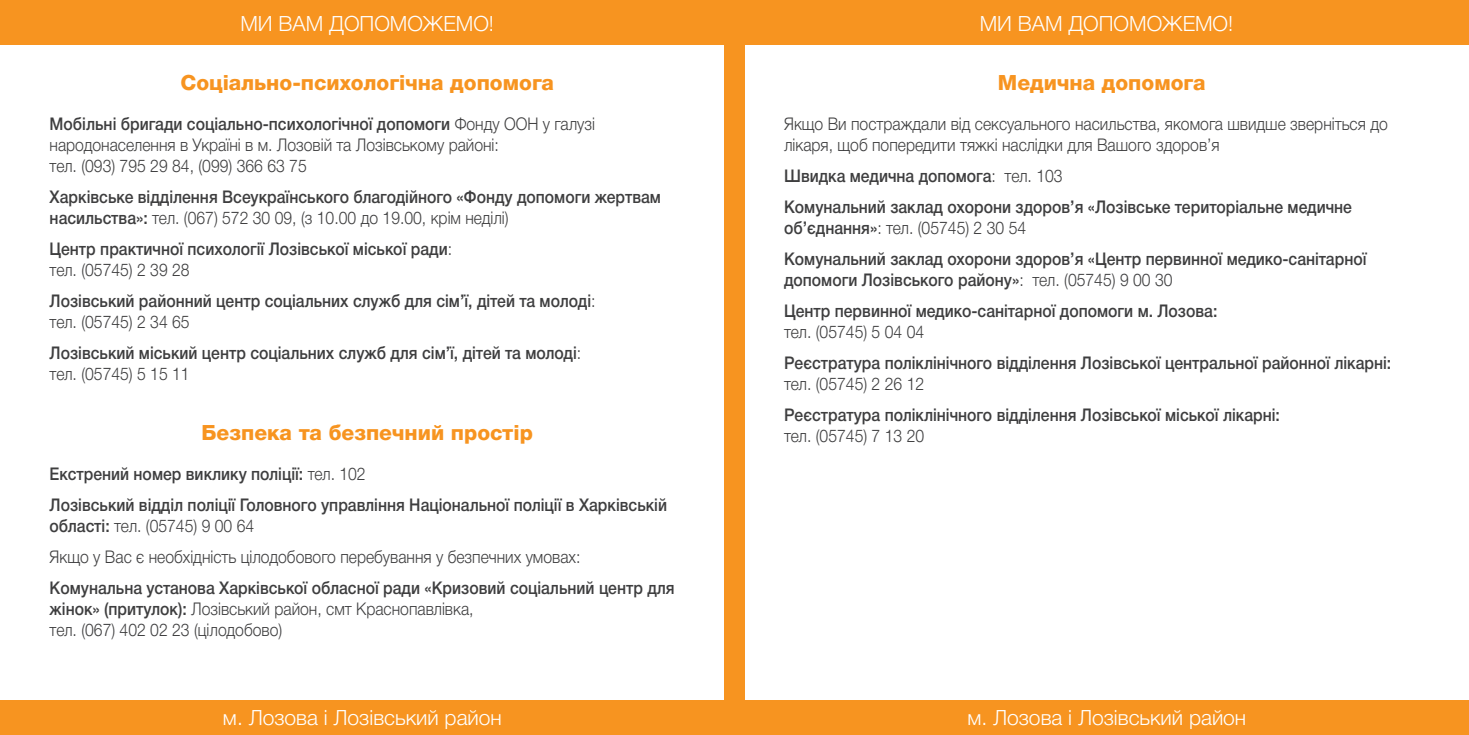
<style>
.page{position:relative;width:1469px;height:735px;background:#fff}
.page>*{position:absolute;margin:0;border:0;box-sizing:border-box;transform-origin:0 0}
.subheader{font:300 21px "Helvetica Neue Cyr";color:#fff}
.subheader-2{font:800 21px "Helvetica Neue Cyr";color:#f79420}
.text{font:500 17.5px/21px "Helvetica Neue Cyr";color:#3e3e3f;scale:.9 1}
.text-2{font:300 17.5px/21px "Helvetica Neue Cyr";color:#3e3e3f;scale:.9 1}
.s1{font-weight:500}
.s2{font-weight:300}
</style>
<div class="page">
<div style="left:0;top:0;width:1468px;height:45px;background:#f79420"></div>
<div style="left:0;top:699px;width:1468px;height:35px;background:#f79420"></div>
<div style="left:724px;top:0;width:20px;height:734px;background:#f79420"></div>
<p class="subheader" style="left:240px;top:12px;width:255px">МИ ВАМ ДОПОМОЖЕМО!</p>
<p class="subheader" style="left:979px;top:12px;width:255px">МИ ВАМ ДОПОМОЖЕМО!</p>
<p class="subheader-2" style="left:180px;top:71px;width:375px">Соціально-психологічна допомога</p>
<p class="text-2" style="left:50px;top:113px;width:607px"><span class="s1">Мобільні бригади соціально-психологічної допомоги</span> Фонду ООН у галузі народонаселення в Україні в м. Лозовій та Лозівському районі:<br>тел. (093) 795 29 84, (099) 366 63 75</p>
<p class="text" style="left:50px;top:186px;width:681px">Харківське відділення Всеукраїнського благодійного «Фонду допомоги жертвам насильства»: <span class="s2">тел. (067) 572 30 09, (з 10.00 до 19.00, крім неділі)</span></p>
<p class="text" style="left:50px;top:238px;width:449px">Центр практичної психології Лозівської міської ради<span class="s2">: тел. (05745) 2 39 28</span></p>
<p class="text" style="left:50px;top:290px;width:608px">Лозівський районний центр соціальних служб для сім’ї, дітей та молоді<span class="s2">: тел. (05745) 2 34 65</span></p>
<p class="text" style="left:50px;top:342px;width:592px">Лозівський міський центр соціальних служб для сім’ї, дітей та молоді<span class="s2">: тел. (05745) 5 15 11</span></p>
<p class="subheader-2" style="left:997px;top:71px;width:209px">Медична допомога</p>
<p class="text-2" style="left:784px;top:113px;width:672px">Якщо Ви постраждали від сексуального насильства, якомога швидше зверніться до лікаря, щоб попередити тяжкі наслідки для Вашого здоров’я</p>
<p class="text" style="left:784px;top:165px;width:311px">Швидка медична допомога<span class="s2">: тел. 103</span></p>
<p class="text" style="left:784px;top:196px;width:632px">Комунальний заклад охорони здоров’я «Лозівське територіальне медичне об’єднання»<span class="s2">: тел. (05745) 2 30 54</span></p>
<p class="text" style="left:784px;top:248px;width:648px">Комунальний заклад охорони здоров’я «Центр первинної медико-санітарної допомоги Лозівського району»<span class="s2">: тел. (05745) 9 00 30</span></p>
<p class="text" style="left:784px;top:300px;width:483px">Центр первинної медико-санітарної допомоги м. Лозова: <span class="s2">тел. (05745) 5 04 04</span></p>
<p class="text" style="left:784px;top:352px;width:676px">Реєстратура поліклінічного відділення Лозівської центральної районної лікарні: <span class="s2">тел. (05745) 2 26 12</span></p>
<p class="text" style="left:784px;top:404px;width:552px">Реєстратура поліклінічного відділення Лозівської міської лікарні: <span class="s2">тел. (05745) 7 13 20</span></p>
<p class="subheader-2" style="left:201px;top:421px;width:333px">Безпека та безпечний простір</p>
<p class="text" style="left:50px;top:463px;width:353px">Екстрений номер виклику поліції: <span class="s2">тел. 102</span></p>
<p class="text" style="left:50px;top:494px;width:687px">Лозівський відділ поліції Головного управління Національної поліції в Харківській області: <span class="s2">тел. (05745) 9 00 64</span></p>
<p class="text-2" style="left:50px;top:546px;width:591px">Якщо у Вас є необхідність цілодобового перебування у безпечних умовах:</p>
<p class="text" style="left:50px;top:577px;width:696px">Комунальна установа Харківської обласної ради «Кризовий соціальний центр для жінок» (притулок): <span class="s2">Лозівський район, смт Краснопавлівка,<br>тел. (067) 402 02 23 (цілодобово)</span></p>
<p class="subheader" style="left:223px;top:705px;width:280px">м. Лозова і Лозівський район</p>
<p class="subheader" style="left:967px;top:705px;width:280px">м. Лозова і Лозівський район</p>
</div>
